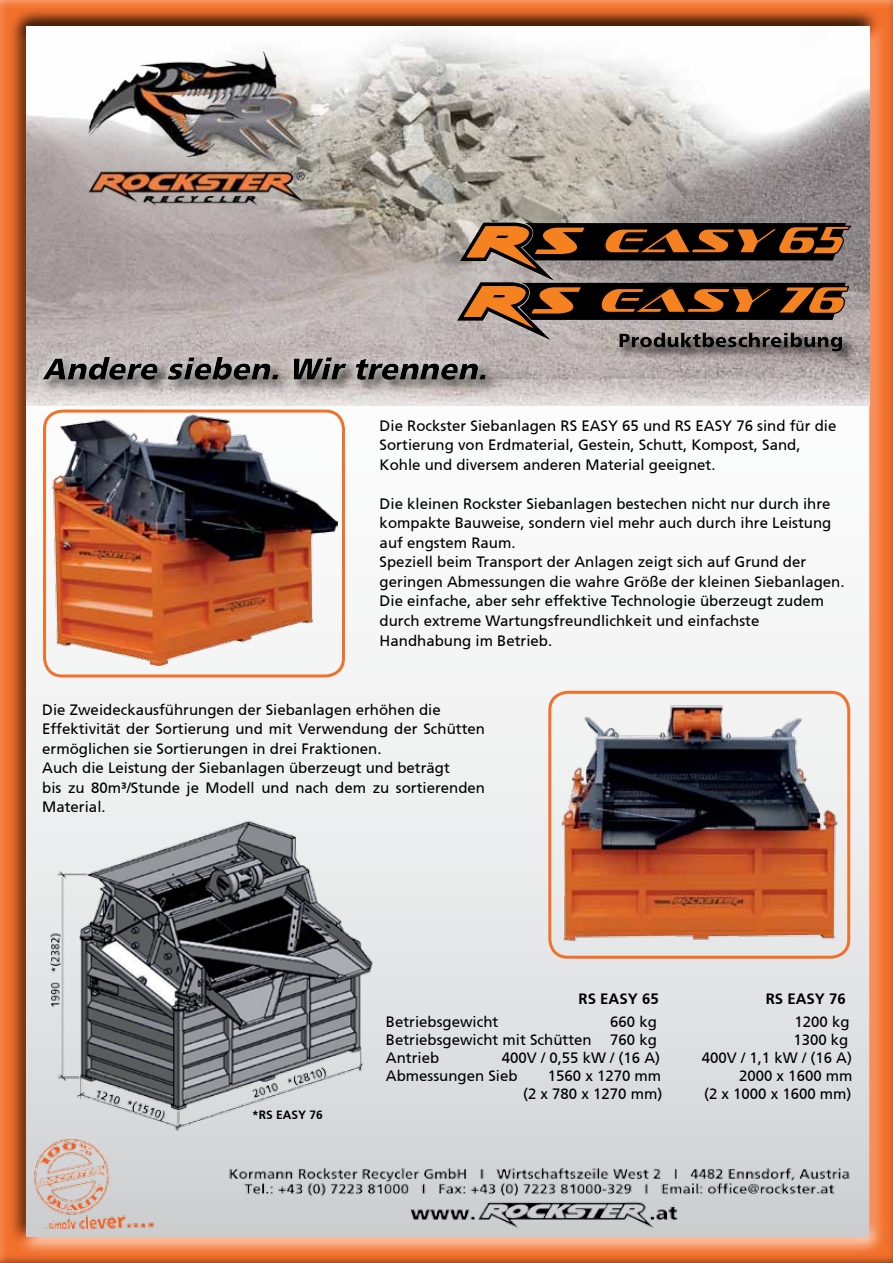
<style>
.page{position:relative;width:893px;height:1263px;background:#fff}
.page>*{position:absolute;margin:0;border:0;box-sizing:border-box;transform-origin:0 0}
.t1{font:italic 35.4px "Sofachrome Rg";color:#f58220}
.t2{font:italic 35.1px "Sofachrome Rg";color:#f58220}
.t3{font:15px/19.5px "Frutiger";color:#000}
.t4{font:700 15px "Frutiger";color:#000}
.t5{font:700 12px "Frutiger";color:#000}
</style>
<div class="page">
<div style="left:0;top:0;width:893px;height:1263px;background:#000;opacity:.75"></div>
<img style="left:26px;top:26px;width:843px;height:380px">
<img style="left:54px;top:43px;width:275px;height:190px">
<div style="left:617px;top:331px;width:239px;height:35px;background:#000;opacity:.75"></div>
<div style="left:615px;top:328px;width:243px;height:37px;background:#000;opacity:.5"></div>
<div style="left:34px;top:347px;width:461px;height:42px;background:#fff;opacity:.75"></div>
<div style="left:36px;top:350px;width:464px;height:49px;background:#000;opacity:.5"></div>
<img style="left:47px;top:411px;width:291px;height:255px">
<div style="left:43px;top:410px;width:302px;height:267px;border:3px solid #f3702b;border-radius:18px"></div>
<img style="left:552px;top:702px;width:290px;height:243px">
<div style="left:548px;top:691px;width:302px;height:268px;border:3px solid #f3702b;border-radius:18px"></div>
<img style="left:37px;top:814px;width:353px;height:318px">
<img style="left:195px;top:1140px;width:672px;height:92px">
<img style="left:33px;top:1125px;width:138px;height:104px">
<svg style="left:457px;top:214px;width:395px;height:137px;background:#67574b"></svg>
<h1 class="t1" style="left:600px;top:218px;width:169px">EASY</h1>
<h2 class="t2" style="left:596px;top:278px;width:167px">EASY</h2>
<p class="t3" style="left:380px;top:416px;width:458px">Die Rockster Siebanlagen RS EASY 65 und RS EASY 76 sind für die<br>Sortierung von Erdmaterial, Gestein, Schutt, Kompost, Sand,<br>Kohle und diversem anderen Material geeignet.</p>
<p class="t3" style="left:380px;top:494px;width:466px">Die kleinen Rockster Siebanlagen bestechen nicht nur durch ihre kompakte Bauweise, sondern viel mehr auch durch ihre Leistung auf engstem Raum.<br>Speziell beim Transport der Anlagen zeigt sich auf Grund der geringen Abmessungen die wahre Größe der kleinen Siebanlagen.<br>Die einfache, aber sehr effektive Technologie überzeugt zudem durch extreme Wartungsfreundlichkeit und einfachste Handhabung im Betrieb.</p>
<p class="t3" style="left:42px;top:700px;width:444px">Die Zweideckausführungen der Siebanlagen erhöhen die Effektivität der Sortierung und mit Verwendung der Schütten ermöglichen sie Sortierungen in drei Fraktionen.<br>Auch die Leistung der Siebanlagen überzeugt und beträgt<br>bis zu 80m³/Stunde je Modell und nach dem zu sortierenden Material.</p>
<p class="t4" style="left:579px;top:990px;width:82px">RS EASY 65</p>
<p class="t4" style="left:766px;top:990px;width:82px">RS EASY 76</p>
<p class="t5" style="left:252px;top:1107px;width:72px">*RS EASY 76</p>
<p class="t3" style="left:386px;top:1012px;width:114px">Betriebsgewicht</p>
<p class="t3" style="left:610px;top:1012px;width:48px">660 kg</p>
<p class="t3" style="left:795px;top:1012px;width:57px">1200 kg</p>
<p class="t3" style="left:386px;top:1030px;width:273px">Betriebsgewicht mit Schütten 760 kg</p>
<p class="t3" style="left:793px;top:1030px;width:57px">1300 kg</p>
<p class="t3" style="left:386px;top:1048px;width:55px">Antrieb</p>
<p class="t3" style="left:502px;top:1048px;width:160px">400V / 0,55 kW / (16 A)</p>
<p class="t3" style="left:702px;top:1048px;width:152px">400V / 1,1 kW / (16 A)</p>
<p class="t3" style="left:386px;top:1066px;width:133px">Abmessungen Sieb</p>
<p class="t3" style="left:548px;top:1066px;width:115px">1560 x 1270 mm</p>
<p class="t3" style="left:739px;top:1066px;width:115px">2000 x 1600 mm</p>
<p class="t3" style="left:523px;top:1084px;width:141px">(2 x 780 x 1270 mm)</p>
<p class="t3" style="left:704px;top:1084px;width:149px">(2 x 1000 x 1600 mm)</p>
</div>
